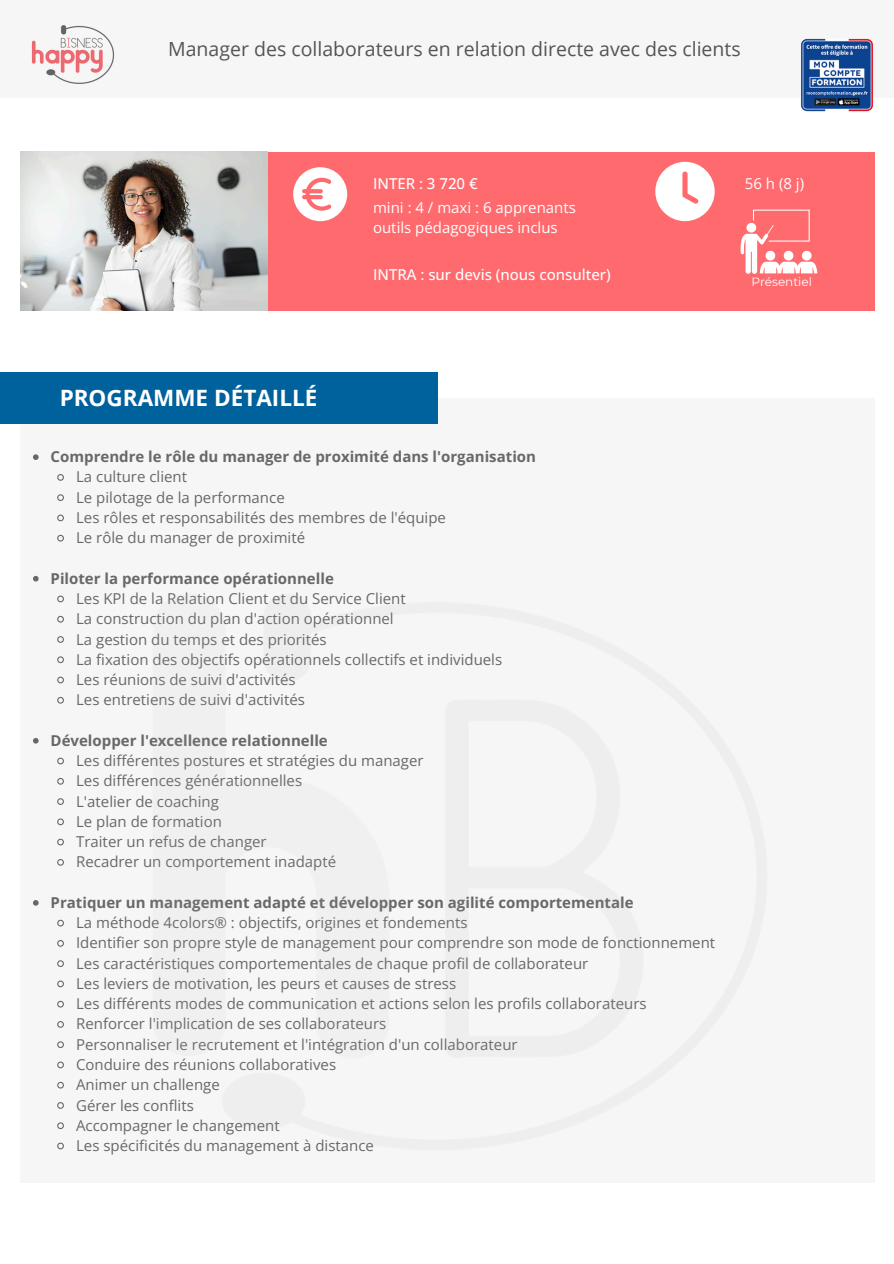
<style>
.page{position:relative;width:894px;height:1264px;background:#fff}
.page>*{position:absolute;margin:0;border:0;box-sizing:border-box;transform-origin:0 0}
.t1{font:700 22.5px "Open Sans";color:#fff}
.t2{font:19.5px "Open Sans";color:#545454}
.t3{font:15px "Open Sans";color:#686868}
.t4{font:700 15px "Open Sans";color:#686868}
.t5{font:15px/20.2px "Open Sans";color:#fff}
.t6{font:500 15px "Open Sans";color:#fff}
.t7{font:12px "Montserrat";color:#fff}
</style>
<div class="page">
<div style="left:267px;top:152px;width:607px;height:158px;background:#ff6a6e"></div>
<svg style="left:655px;top:162px;width:59px;height:59px"></svg>
<svg style="left:740px;top:210px;width:76px;height:64px"></svg>
<div style="left:0;top:0;width:893px;height:98px;background:#f6f6f6"></div>
<img style="left:31px;top:25px;width:83px;height:59px">
<div style="left:21px;top:398px;width:853px;height:784px;background:#f6f6f6"></div>
<svg style="left:33px;top:454px;width:6px;height:6px"></svg>
<svg style="left:57px;top:474px;width:7px;height:7px"></svg>
<svg style="left:57px;top:494px;width:7px;height:7px"></svg>
<svg style="left:57px;top:514px;width:7px;height:8px"></svg>
<svg style="left:57px;top:534px;width:7px;height:8px"></svg>
<svg style="left:33px;top:576px;width:6px;height:5px"></svg>
<svg style="left:57px;top:595px;width:7px;height:8px"></svg>
<svg style="left:57px;top:615px;width:7px;height:8px"></svg>
<svg style="left:57px;top:636px;width:7px;height:7px"></svg>
<svg style="left:57px;top:656px;width:7px;height:8px"></svg>
<svg style="left:57px;top:676px;width:7px;height:8px"></svg>
<svg style="left:57px;top:696px;width:7px;height:8px"></svg>
<svg style="left:33px;top:738px;width:6px;height:5px"></svg>
<svg style="left:57px;top:757px;width:7px;height:8px"></svg>
<svg style="left:57px;top:778px;width:7px;height:7px"></svg>
<svg style="left:57px;top:798px;width:7px;height:7px"></svg>
<svg style="left:57px;top:818px;width:7px;height:8px"></svg>
<svg style="left:57px;top:838px;width:7px;height:8px"></svg>
<svg style="left:57px;top:859px;width:7px;height:7px"></svg>
<svg style="left:33px;top:900px;width:6px;height:5px"></svg>
<svg style="left:57px;top:919px;width:7px;height:8px"></svg>
<svg style="left:57px;top:940px;width:7px;height:7px"></svg>
<svg style="left:57px;top:960px;width:7px;height:7px"></svg>
<svg style="left:57px;top:980px;width:7px;height:8px"></svg>
<svg style="left:57px;top:1000px;width:7px;height:8px"></svg>
<svg style="left:57px;top:1021px;width:7px;height:7px"></svg>
<svg style="left:57px;top:1041px;width:7px;height:7px"></svg>
<svg style="left:57px;top:1061px;width:7px;height:8px"></svg>
<svg style="left:57px;top:1081px;width:7px;height:8px"></svg>
<svg style="left:57px;top:1102px;width:7px;height:7px"></svg>
<svg style="left:57px;top:1122px;width:7px;height:7px"></svg>
<svg style="left:57px;top:1142px;width:7px;height:8px"></svg>
<img style="left:21px;top:152px;width:246px;height:158px">
<svg style="left:293px;top:167px;width:54px;height:54px"></svg>
<div style="left:0;top:372px;width:437px;height:51px;background:#00629c"></div>
<img style="left:801px;top:38px;width:72px;height:74px">
<p class="t2" style="left:168px;top:35px;width:574px">Manager des collaborateurs en relation directe avec des clients</p>
<p class="t6" style="left:373px;top:173px;width:106px">INTER : 3 720 €</p>
<p class="t5" style="left:373px;top:197px;width:204px">mini : 4 / maxi : 6 apprenants outils pédagogiques inclus</p>
<p class="t6" style="left:373px;top:263px;width:239px">INTRA : sur devis (nous consulter)</p>
<p class="t5" style="left:744px;top:173px;width:61px">56 h (8 j)</p>
<p class="t7" style="left:751px;top:274px;width:62px">Présentiel</p>
<p class="t1" style="left:60px;top:382px;width:259px">PROGRAMME DÉTAILLÉ</p>
<h2 class="t4" style="left:51px;top:446px;width:487px">Comprendre le rôle du manager de proximité dans l'organisation</h2>
<p class="t3" style="left:76px;top:466px;width:112px">La culture client</p>
<p class="t3" style="left:76px;top:486px;width:210px">Le pilotage de la performance</p>
<p class="t3" style="left:76px;top:507px;width:371px">Les rôles et responsabilités des membres de l'équipe</p>
<p class="t3" style="left:76px;top:527px;width:230px">Le rôle du manager de proximité</p>
<h3 class="t4" style="left:51px;top:567px;width:285px">Piloter la performance opérationnelle</h3>
<h5 class="t3" style="left:76px;top:588px;width:331px">Les KPI de la Relation Client et du Service Client</h5>
<h4 class="t3" style="left:76px;top:608px;width:319px">La construction du plan d'action opérationnel</h4>
<h5 class="t3" style="left:76px;top:628px;width:252px">La gestion du temps et des priorités</h5>
<p class="t3" style="left:76px;top:648px;width:427px">La fixation des objectifs opérationnels collectifs et individuels</p>
<p class="t3" style="left:76px;top:669px;width:221px">Les réunions de suivi d'activités</p>
<h1 class="t3" style="left:76px;top:689px;width:230px">Les entretiens de suivi d'activités</h1>
<p class="t4" style="left:51px;top:729px;width:278px">Développer l'excellence relationnelle</p>
<p class="t3" style="left:76px;top:750px;width:349px">Les différentes postures et stratégies du manager</p>
<p class="t3" style="left:76px;top:770px;width:227px">Les différences générationnelles</p>
<p class="t3" style="left:76px;top:790px;width:144px">L'atelier de coaching</p>
<p class="t3" style="left:76px;top:810px;width:147px">Le plan de formation</p>
<p class="t3" style="left:76px;top:831px;width:192px">Traiter un refus de changer</p>
<p class="t3" style="left:76px;top:851px;width:261px">Recadrer un comportement inadapté</p>
<p class="t4" style="left:51px;top:891px;width:584px">Pratiquer un management adapté et développer son agilité comportementale</p>
<p class="t3" style="left:76px;top:912px;width:393px">La méthode 4colors® : objectifs, origines et fondements</p>
<p class="t3" style="left:76px;top:932px;width:640px">Identifier son propre style de management pour comprendre son mode de fonctionnement</p>
<p class="t3" style="left:76px;top:952px;width:513px">Les caractéristiques comportementales de chaque profil de collaborateur</p>
<p class="t3" style="left:76px;top:972px;width:381px">Les leviers de motivation, les peurs et causes de stress</p>
<p class="t3" style="left:76px;top:993px;width:572px">Les différents modes de communication et actions selon les profils collaborateurs</p>
<p class="t3" style="left:76px;top:1013px;width:312px">Renforcer l'implication de ses collaborateurs</p>
<p class="t3" style="left:76px;top:1033px;width:443px">Personnaliser le recrutement et l'intégration d'un collaborateur</p>
<p class="t3" style="left:76px;top:1053px;width:261px">Conduire des réunions collaboratives</p>
<p class="t3" style="left:76px;top:1074px;width:145px">Animer un challenge</p>
<p class="t3" style="left:76px;top:1094px;width:119px">Gérer les conflits</p>
<p class="t3" style="left:76px;top:1114px;width:205px">Accompagner le changement</p>
<p class="t3" style="left:76px;top:1134px;width:299px">Les spécificités du management à distance</p>
</div>
